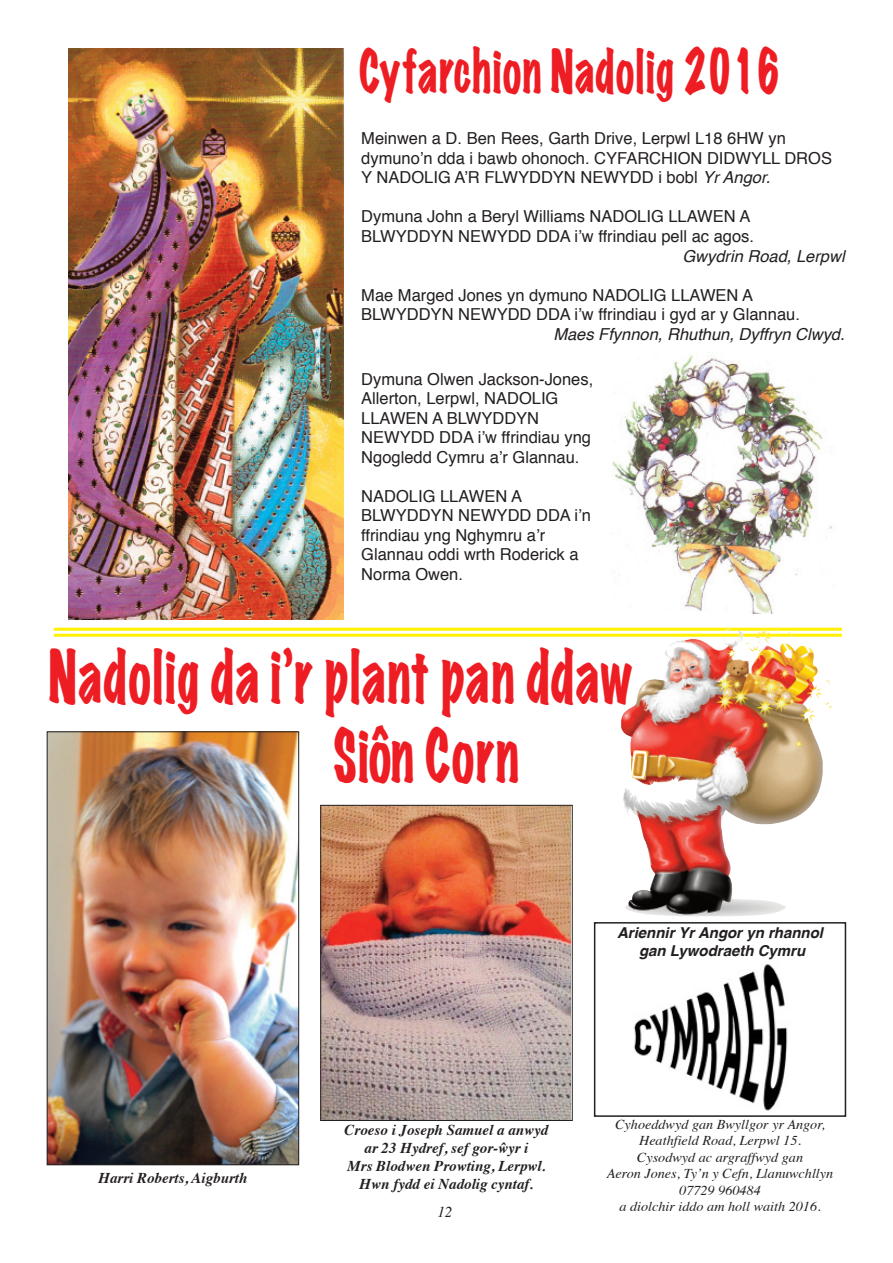
<style>
.page{position:relative;width:893px;height:1263px;background:#fff}
.page>*{position:absolute;margin:0;border:0;box-sizing:border-box;transform-origin:0 0}
.t1{font:expanded 66px/79.2px "Marker Felt";letter-spacing:.03em;color:#ee1d23;scale:.69 1}
.t2{font:expanded 54px "Marker Felt";letter-spacing:.03em;color:#ee1d23;scale:.69 1}
.t3{font:16.5px/19.5px "Helvetica";color:#231f20}
.t4{font:italic 16.5px "Helvetica";color:#231f20}
.t5{font:italic 700 15px/18px "Times";color:#231f20;text-align:center}
.t6{font:italic 700 15px/18px "Helvetica";color:#231f20;text-align:center}
.t7{font:italic 15px "Times";color:#231f20}
.t8{font:italic 13.5px/16.5px "Times";color:#231f20;text-align:center;scale:1.05 1}
.s1{font-style:italic}
</style>
<div class="page">
<div style="left:594px;top:922px;width:252px;height:195px;border:2px solid #231f20"></div>
<img style="left:634px;top:964px;width:154px;height:147px">
<img style="left:68px;top:48px;width:275px;height:571px">
<img style="left:612px;top:355px;width:221px;height:258px">
<hr style="left:54px;top:628px;width:788px;height:3px;background:#fff101">
<hr style="left:54px;top:634px;width:788px;height:3px;background:#fff101">
<img style="left:49px;top:733px;width:248px;height:430px">
<div style="left:47px;top:731px;width:252px;height:434px;border:1px solid #231f20"></div>
<img style="left:322px;top:807px;width:249px;height:312px">
<div style="left:320px;top:805px;width:253px;height:316px;border:1px solid #231f20"></div>
<img style="left:622px;top:626px;width:201px;height:290px">
<h2 class="t2" style="left:359px;top:43px;width:611px">Cyfarchion Nadolig 2016</h2>
<p class="t3" style="left:361px;top:130px;width:472px">Meinwen a D. Ben Rees, Garth Drive, Lerpwl L18 6HW yn dymuno’n dda i bawb ohonoch. CYFaRCHioN DiDWYLL DRos<br>Y NaDoLiG a’R FLWYDDYN NEWYDD i bobl <span class="s1">Yr Angor.</span></p>
<p class="t3" style="left:361px;top:208px;width:394px">Dymuna John a Beryl Williams NaDoLiG LLaWEN a<br>BLWYDDYN NEWYDD DDa i’w ffrindiau pell ac agos.</p>
<p class="t4" style="left:682px;top:249px;width:164px">Gwydrin Road, Lerpwl</p>
<p class="t3" style="left:361px;top:286px;width:440px">Mae Marged Jones yn dymuno NaDoLiG LLaWEN a<br>BLWYDDYN NEWYDD DDa i’w ffrindiau i gyd ar y Glannau.</p>
<p class="t4" style="left:553px;top:327px;width:293px">Maes Ffynnon, Rhuthun, Dyffryn Clwyd.</p>
<p class="t3" style="left:361px;top:370px;width:234px">Dymuna olwen Jackson-Jones, allerton, Lerpwl, NaDoLiG<br>LLaWEN a BLWYDDYN<br>NEWYDD DDa i’w ffrindiau yng<br>Ngogledd Cymru a’r Glannau.</p>
<p class="t3" style="left:361px;top:487px;width:231px">NaDoLiG LLaWEN a<br>BLWYDDYN NEWYDD DDa i’n ffrindiau yng Nghymru a’r<br>Glannau oddi wrth Roderick a<br>Norma owen.</p>
<h1 class="t1" style="left:333px;top:640px;width:435px;text-indent:-284px">Nadolig da i’r plant pan ddaw<br>Siôn Corn</h1>
<p class="t5" style="left:98px;top:1170px;width:151px">Harri Roberts, Aigburth</p>
<p class="t6" style="left:617px;top:925px;width:207px">Ariennir Yr Angor yn rhannol gan Lywodraeth Cymru</p>
<p class="t5" style="left:345px;top:1122px;width:205px">Croeso i Joseph Samuel a anwyd ar 23 Hydref, sef gor-ˆwyr i<br>Mrs Blodwen Prowting, Lerpwl.<br>Hwn fydd ei Nadolig cyntaf.</p>
<p class="t8" style="left:607px;top:1117px;width:217px">Cyhoeddwyd gan Bwyllgor yr Angor,<br>Heathfield Road, Lerpwl 15.<br>Cysodwyd ac argraffwyd gan<br>Aeron Jones, Ty’n y Cefn, Llanuwchllyn<br>07729 960484<br>a diolchir iddo am holl waith 2016.</p>
<p class="t7" style="left:437px;top:1205px;width:16px">12</p>
</div>
